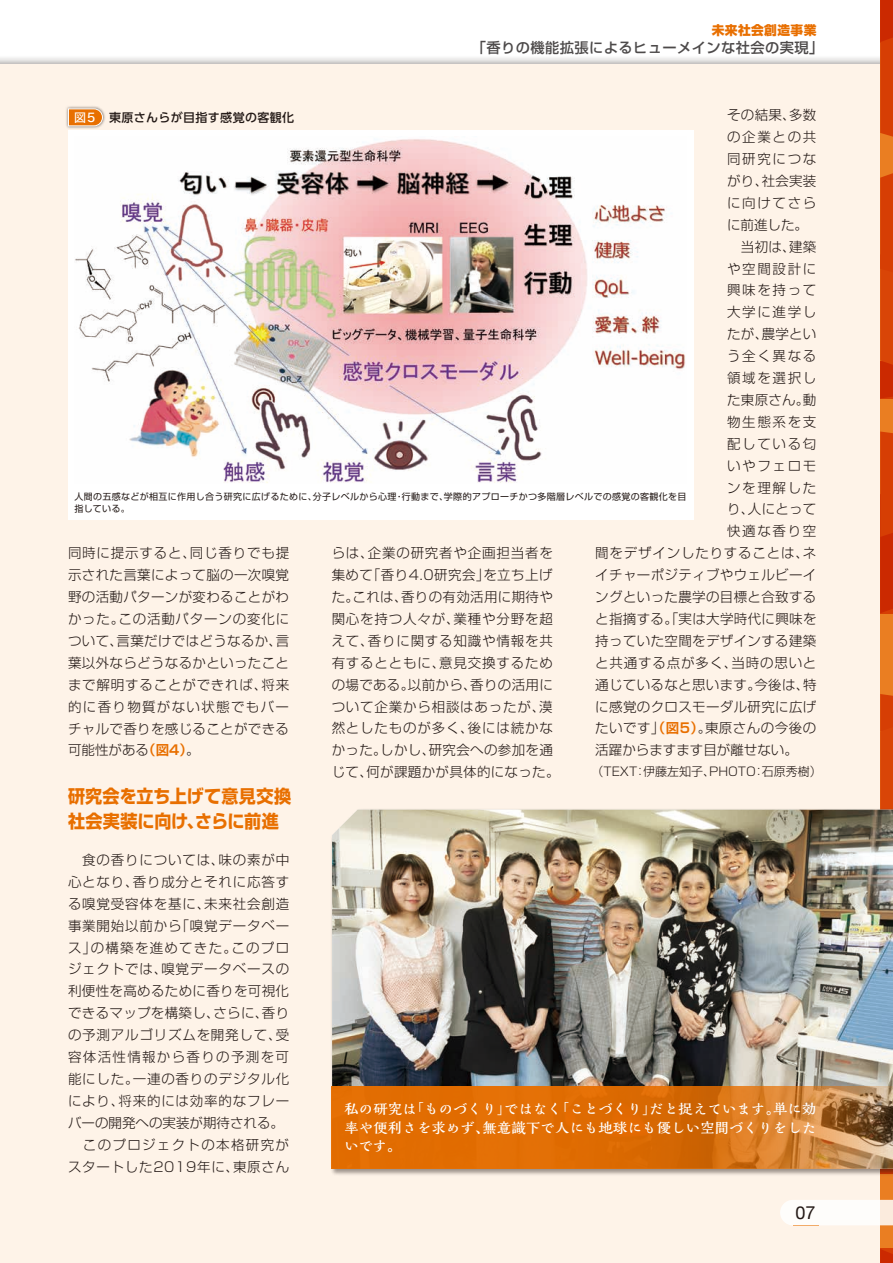
<style>
.page{position:relative;width:893px;height:1263px;background:#fff}
.page>*{position:absolute;margin:0;border:0;box-sizing:border-box;transform-origin:0 0}
.t1{font:700 18px/25.5px "Shin Go Pro";color:#e86f00;scale:.95 1}
.t2{font:18px "Helvetica Neue";color:#231916}
.t3{font:700 14.25px/18.8px "P Kaimin So Std N";letter-spacing:.02em;color:#fff;text-align:justify}
.t4{font:500 14.25px "Shin Go Pro";letter-spacing:.03em;color:#4d4a4a}
.t5{font:300 13.5px/21.9px "Shin Go Pro";letter-spacing:.06em;color:#231916}
.t6{font:300 13.5px "Shin Go Pro";letter-spacing:.025em;color:#231916}
.t7{font:300 13.5px "Shin Go Pro";letter-spacing:.035em;color:#231916}
.t8{font:300 13.5px "Shin Go Pro";color:#231916}
.t9{font:800 12.75px "Shin Go Pro";letter-spacing:.03em;color:#e86f00}
.t10{font:300 12px "Shin Go Pro";color:#231916}
.t11{font:500 12px "UD Shin Go Pro";letter-spacing:.03em;color:#231916}
.t12{font:9px/12px "Shin Go Pro";letter-spacing:.04em;color:#231916}
.s1{font-family:"Shin Go Pro De";font-weight:700;color:#e86f00}
.s2{font-family:"Hira Kaku Std W5";font-weight:400;color:#fff}
</style>
<div class="page">
<div style="left:0;top:64px;width:893px;height:1199px;background:#fef3e8"></div>
<div style="left:880px;top:0;width:13px;height:1263px;background:#ea7e22"></div>
<svg style="left:880px;top:0;width:13px;height:137px"></svg>
<svg style="left:880px;top:1249px;width:13px;height:14px"></svg>
<svg style="left:880px;top:173px;width:13px;height:225px"></svg>
<svg style="left:880px;top:694px;width:13px;height:114px"></svg>
<svg style="left:880px;top:431px;width:13px;height:182px"></svg>
<div style="left:330px;top:808px;width:563px;height:368px;background:#231916;opacity:.45"></div>
<img style="left:332px;top:810px;width:561px;height:276px">
<svg style="left:332px;top:1086px;width:561px;height:82px;fill:#e16d04"></svg>
<div style="left:65px;top:105px;width:41px;height:24px;background:#231916;opacity:.65"></div>
<svg style="left:68px;top:108px;width:35px;height:19px"></svg>
<div style="left:68px;top:131px;width:625px;height:389px;background:#fff"></div>
<img style="left:75px;top:139px;width:610px;height:344px">
<svg style="left:780px;top:1200px;width:113px;height:26px"></svg>
<p class="t9" style="left:712px;top:20px;width:106px">未来社会創造事業</p>
<p class="t4" style="left:472px;top:36px;width:353px">「香りの機能拡張によるヒューメインな社会の実現」</p>
<p class="t5" style="left:727px;top:102px;width:91px">その結果、多数</p>
<p class="t5" style="left:727px;top:124px;width:91px">の企業との共</p>
<p class="t5" style="left:727px;top:146px;width:91px">同研究につな</p>
<p class="t5" style="left:727px;top:168px;width:91px">がり、社会実装</p>
<p class="t5" style="left:727px;top:190px;width:91px">に向けてさら</p>
<p class="t5" style="left:727px;top:212px;width:83px">に前進した。</p>
<p class="t5" style="left:727px;top:234px;width:91px">　当初は、建築</p>
<p class="t5" style="left:727px;top:256px;width:91px">や空間設計に</p>
<p class="t5" style="left:727px;top:278px;width:91px">興味を持って</p>
<p class="t5" style="left:727px;top:300px;width:91px">大学に進学し</p>
<p class="t5" style="left:727px;top:321px;width:91px">たが、農学とい</p>
<p class="t5" style="left:727px;top:343px;width:91px">う全く異なる</p>
<p class="t5" style="left:727px;top:365px;width:91px">領域を選択し</p>
<p class="t5" style="left:727px;top:387px;width:91px">た東原さん。動</p>
<p class="t5" style="left:727px;top:409px;width:91px">物生態系を支</p>
<p class="t5" style="left:727px;top:431px;width:91px">配している匂</p>
<p class="t5" style="left:727px;top:453px;width:91px">いやフェロモ</p>
<p class="t5" style="left:727px;top:475px;width:91px">ンを理解した</p>
<p class="t5" style="left:727px;top:497px;width:91px">り、人にとって</p>
<p class="t5" style="left:727px;top:519px;width:91px">快適な香り空</p>
<p class="t5" style="left:595px;top:540px;width:223px">間をデザインしたりすることは、ネ</p>
<p class="t6" style="left:595px;top:564px;width:223px">イチャーポジティブやウェルビーイ</p>
<p class="t6" style="left:595px;top:586px;width:223px">ングといった農学の目標と合致する</p>
<p class="t6" style="left:595px;top:608px;width:223px">と指摘する。「実は大学時代に興味を</p>
<p class="t6" style="left:595px;top:630px;width:223px">持っていた空間をデザインする建築</p>
<p class="t5" style="left:595px;top:650px;width:223px">と共通する点が多く、当時の思いと</p>
<p class="t6" style="left:595px;top:673px;width:223px">通じているなと思います。今後は、特</p>
<p class="t6" style="left:595px;top:695px;width:223px">に感覚のクロスモーダル研究に広げ</p>
<p class="t7" style="left:595px;top:717px;width:223px">たいです」<span class="s1">（図5）</span>。東原さんの今後の</p>
<p class="t8" style="left:595px;top:739px;width:204px">活躍からますます目が離せない。</p>
<p class="t10" style="left:591px;top:762px;width:232px">（TEXT：伊藤左知子、PHOTO：石原秀樹）</p>
<p class="t11" style="left:74px;top:108px;width:221px"><span class="s2">図5</span> 東原さんらが目指す感覚の客観化</p>
<p class="t12" style="left:74px;top:489px;width:614px">人間の五感などが相互に作用し合う研究に広げるために、分子レベルから心理・行動まで、学際的アプローチかつ多階層レベルでの感覚の客観化を目指している。</p>
<p class="t5" style="left:332px;top:540px;width:229px">らは、企業の研究者や企画担当者を集めて「香り4.0研究会」を立ち上げた。これは、香りの有効活用に期待や関心を持つ人々が、業種や分野を超えて、香りに関する知識や情報を共有するとともに、意見交換するための場である。以前から、香りの活用について企業から相談はあったが、漠然としたものが多く、後には続かなかった。しかし、研究会への参加を通じて、何が課題かが具体的になった。</p>
<p class="t5" style="left:68px;top:541px;width:223px;text-align:justify">同時に提示すると、同じ香りでも提示された言葉によって脳の一次嗅覚野の活動パターンが変わることがわかった。この活動パターンの変化について、言葉だけではどうなるか、言葉以外ならどうなるかといったことまで解明することができれば、将来的に香り物質がない状態でもバーチャルで香りを感じることができる可能性がある<span class="s1">（図4）</span>。</p>
<h1 class="t1" style="left:68px;top:781px;width:236px">研究会を立ち上げて意見交換社会実装に向け、さらに前進</h1>
<p class="t5" style="left:68px;top:847px;width:223px">　食の香りについては、味の素が中心となり、香り成分とそれに応答する嗅覚受容体を基に、未来社会創造事業開始以前から「嗅覚データベース」の構築を進めてきた。このプロジェクトでは、嗅覚データベースの利便性を高めるために香りを可視化できるマップを構築し、さらに、香りの予測アルゴリズムを開発して、受容体活性情報から香りの予測を可能にした。一連の香りのデジタル化により、将来的には効率的なフレーバーの開発への実装が期待される。　このプロジェクトの本格研究がスタートした2019年に、東原さん</p>
<p class="t3" style="left:344px;top:1098px;width:473px">私の研究は「ものづくり」ではなく「ことづくり」だと捉えています。単に効率や便利さを求めず、無意識下で人にも地球にも優しい空間づくりをしたいです。</p>
<h1 class="t2" style="left:796px;top:1199px;width:22px">07</h1>
</div>
